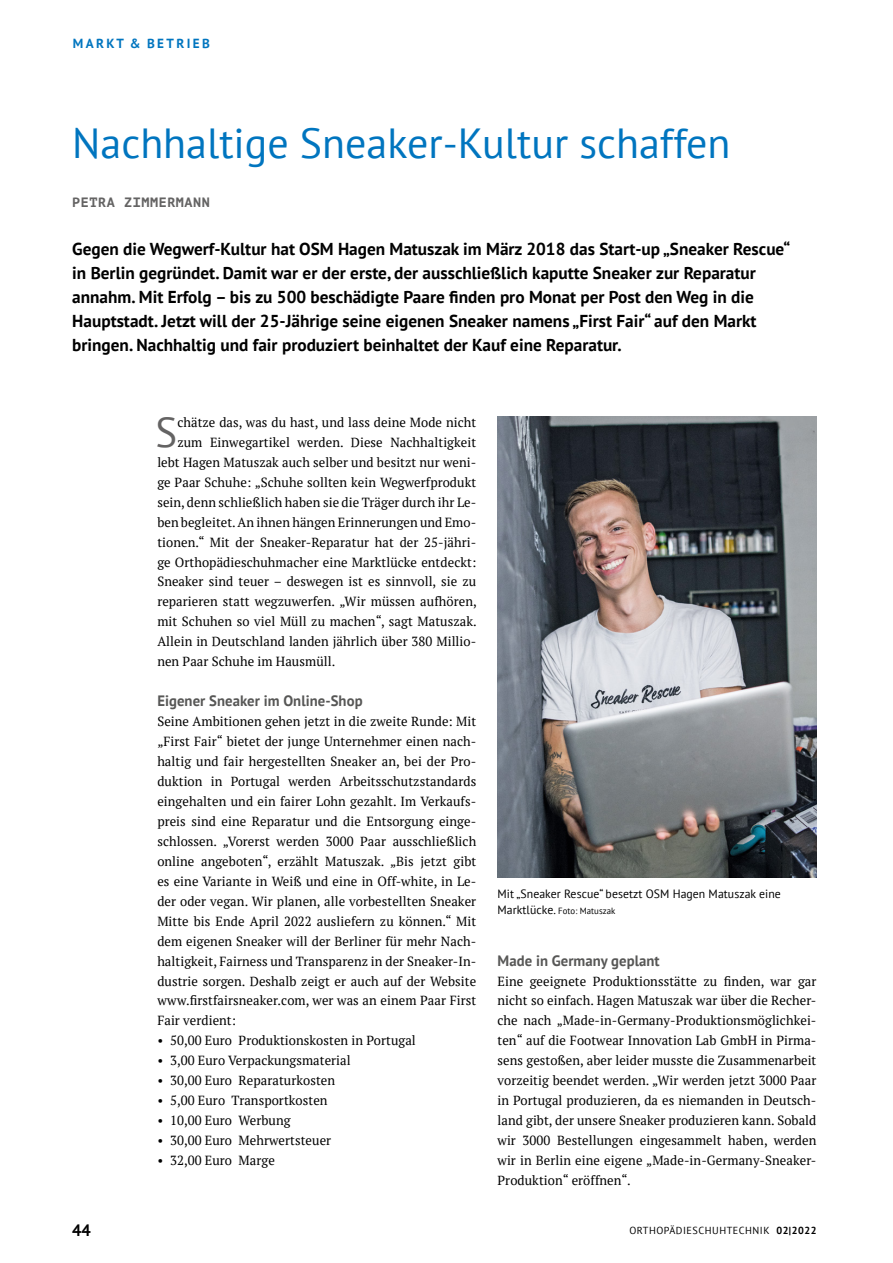
<style>
.page{position:relative;width:893px;height:1263px;background:#fff}
.page>*{position:absolute;margin:0;border:0;box-sizing:border-box;transform-origin:0 0}
.t1{font:42px "PT Sans";color:#0075bf}
.t2{font:41.7px "PT Sans";color:#646363}
.t3{font:700 17.25px/24px "PT Sans";color:#000}
.t4{font:700 16.5px "PT Sans";color:#000}
.t5{font:700 15px "PT Sans";letter-spacing:.005em;color:#575756}
.t6{font:700 13.5px "PT Mono";letter-spacing:.04em;color:#646363}
.t7{font:13.2px/20px "PT Serif";letter-spacing:.005em;color:#000;text-align:justify}
.t8{font:700 13.2px "PT Sans";letter-spacing:.18em;color:#0075bf}
.t9{font:12px "PT Sans";letter-spacing:.005em;color:#000}
.t10{font:10.2px "PT Sans";letter-spacing:.05em;color:#000}
.t11{font:9px "PT Sans";letter-spacing:.005em;color:#000}
.s1{font-size:12px}
.s2{font-weight:700}
</style>
<div class="page">
<img style="left:497px;top:417px;width:319px;height:461px">
<p class="t8" style="left:73px;top:35px;width:139px">MARKT &amp; BETRIEB</p>
<h1 class="t1" style="left:72px;top:116px;width:660px">Nachhaltige Sneaker-Kultur schaffen</h1>
<p class="t6" style="left:72px;top:195px;width:139px">PETRA ZIMMERMANN</p>
<p class="t3" style="left:72px;top:237px;width:719px">Gegen die Wegwerf-Kultur hat OSM Hagen Matuszak im März 2018 das Start-up „Sneaker Rescue“ in Berlin gegründet. Damit war er der erste, der ausschließlich kaputte Sneaker zur Reparatur -annahm. Mit Erfolg – bis zu 500 beschädigte Paare finden pro Monat per Post den Weg in die Hauptstadt. Jetzt will der 25-Jährige seine eigenen Sneaker namens „First Fair“ auf den Markt bringen. Nachhaltig und fair produziert beinhaltet der Kauf eine Reparatur.</p>
<h2 class="t2" style="left:155px;top:405px;width:23px">S</h2>
<p class="t7" style="left:177px;top:412px;width:300px">chätze das, was du hast, und lass deine Mode nicht</p>
<p class="t7" style="left:177px;top:432px;width:300px">zum Einwegartikel werden. Diese Nachhaltigkeit</p>
<p class="t7" style="left:157px;top:452px;width:320px">lebt Hagen Matuszak auch selber und besitzt nur weni-</p>
<p class="t7" style="left:157px;top:472px;width:320px">ge Paar Schuhe: „Schuhe sollten kein Wegwerfprodukt</p>
<p class="t7" style="left:157px;top:492px;width:320px">sein, denn schließlich haben sie die Träger durch ihr Le-</p>
<p class="t7" style="left:157px;top:512px;width:320px">ben begleitet. An ihnen hängen Erinnerungen und Emo-</p>
<p class="t7" style="left:157px;top:532px;width:320px">tionen.“ Mit der Sneaker-Reparatur hat der 25-jähri-</p>
<p class="t7" style="left:157px;top:552px;width:320px">ge Orthopädieschuhmacher eine Marktlücke entdeckt:</p>
<p class="t7" style="left:157px;top:572px;width:320px">Sneaker sind teuer – deswegen ist es sinnvoll, sie zu</p>
<p class="t7" style="left:157px;top:592px;width:321px">reparieren statt wegzuwerfen. „Wir müssen aufhören,</p>
<p class="t7" style="left:157px;top:612px;width:321px">mit Schuhen so viel Müll zu machen“, sagt Matuszak.</p>
<p class="t7" style="left:157px;top:631px;width:320px">Allein in Deutschland landen jährlich über 380 Millio-</p>
<p class="t7" style="left:157px;top:651px;width:180px">nen Paar Schuhe im Hausmüll.</p>
<p class="t5" style="left:157px;top:691px;width:207px">Eigener Sneaker im Online-Shop</p>
<p class="t7" style="left:157px;top:711px;width:320px">Seine Ambitionen gehen jetzt in die zweite Runde: Mit „First Fair“ bietet der junge Unternehmer einen nach&shy;haltig und fair hergestellten Sneaker an, bei der Pro&shy;duktion in Portugal werden Arbeitsschutzstandards eingehalten und ein fairer Lohn gezahlt. Im Verkaufs&shy;preis sind eine Reparatur und die Entsorgung einge&shy;schlossen. „Vorerst werden 3000 Paar ausschließlich online angeboten“, erzählt Matuszak. „Bis jetzt gibt es eine Variante in Weiß und eine in Off-white, in Le&shy;der oder vegan. Wir planen, alle vorbestellten Sneaker Mitte bis Ende April 2022 ausliefern zu können.“ Mit dem eigenen Sneaker will der Berliner für mehr Nach&shy;haltigkeit, Fairness und Transparenz in der Sneaker-In&shy;dustrie sorgen. Deshalb zeigt er auch auf der Website www.firstfairsneaker.com, wer was an einem Paar First Fair verdient:</p>
<p class="t7" style="left:157px;top:1030px;width:260px">• 50,00 Euro Produktionskosten in Portugal</p>
<p class="t7" style="left:157px;top:1050px;width:195px">• 3,00 Euro Verpackungsmaterial</p>
<p class="t7" style="left:157px;top:1070px;width:179px">• 30,00 Euro Reparaturkosten</p>
<p class="t7" style="left:157px;top:1090px;width:172px">• 5,00 Euro Transportkosten</p>
<p class="t7" style="left:157px;top:1110px;width:135px">• 10,00 Euro Werbung</p>
<p class="t7" style="left:157px;top:1130px;width:175px">• 30,00 Euro Mehrwertsteuer</p>
<p class="t7" style="left:157px;top:1150px;width:119px">• 32,00 Euro Marge</p>
<p class="t9" style="left:497px;top:886px;width:285px">Mit „Sneaker Rescue“ besetzt OSM Hagen Matuszak eine</p>
<p class="t11" style="left:497px;top:905px;width:119px"><span class="s1">Marktlücke.</span> Foto: Matuszak</p>
<p class="t5" style="left:497px;top:950px;width:164px">Made in Germany geplant</p>
<p class="t7" style="left:497px;top:971px;width:320px">Eine geeignete Produktionsstätte zu finden, war gar nicht so einfach. Hagen Matuszak war über die Recher&shy;che nach „Made-in-Germany-Produktionsmöglichkei&shy;ten“ auf die Footwear Innovation Lab GmbH in Pirma&shy;sens gestoßen, aber leider musste die Zusammenarbeit vorzeitig beendet werden. „Wir werden jetzt 3000 Paar in Portugal produzieren, da es niemanden in Deutsch&shy;land gibt, der unsere Sneaker produzieren kann. Sobald wir 3000 Bestellungen eingesammelt haben, werden wir in Berlin eine eigene „Made-in-Germany-Sneaker-Produktion“ eröffnen“.</p>
<p class="t4" style="left:72px;top:1219px;width:20px">44</p>
<p class="t10" style="left:629px;top:1224px;width:188px">ORTHOPÄDIESCHUHTECHNIK <span class="s2">02|2022</span></p>
</div>
